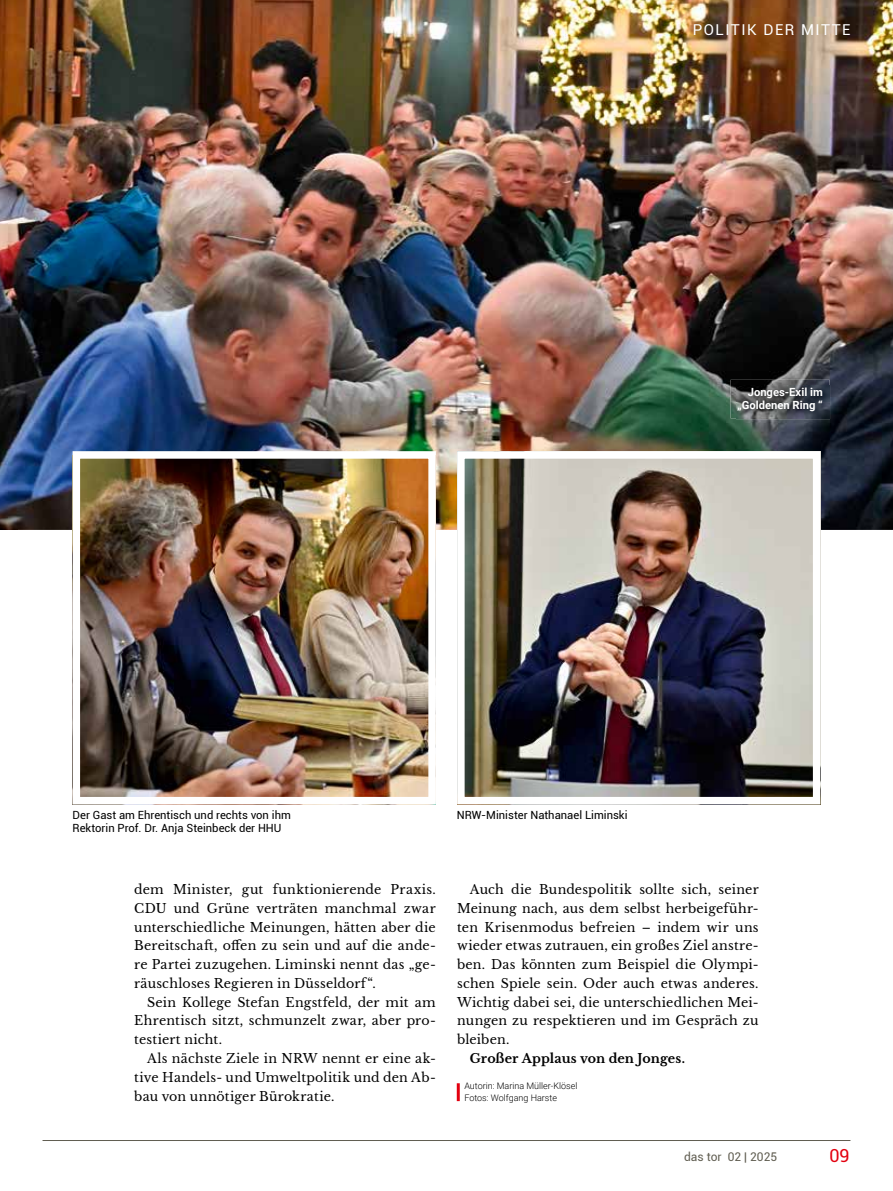
<style>
.page{position:relative;width:893px;height:1191px;background:#fff}
.page>*{position:absolute;margin:0;border:0;box-sizing:border-box;transform-origin:0 0}
.t1{font:18px "Roboto";color:#e3000f}
.t2{font:15px "Roboto";letter-spacing:.1em;color:#fff}
.t3{font:12.75px/18.8px "Libre Baskerville";letter-spacing:.015em;color:#000;text-align:justify}
.t4{font:700 12.75px "Libre Baskerville";letter-spacing:.005em;color:#000}
.t5{font:12px "Roboto";color:#615e52}
.t6{font:11.25px "Roboto";color:#000}
.t7{font:700 11.25px/13.5px "Roboto";color:#fff;text-align:right}
.t8{font:300 9px/12px "Roboto";color:#000}
</style>
<div class="page">
<hr style="left:43px;top:1140px;width:807px;height:1px;background:#615e52">
<img style="left:0;top:0;width:893px;height:530px">
<hr style="left:457px;top:1083px;width:3px;height:18px;background:#e3000f">
<img style="left:736px;top:418px;width:94px;height:1px">
<img style="left:731px;top:380px;width:99px;height:38px">
<img style="left:736px;top:385px;width:94px;height:33px">
<img style="left:82px;top:460px;width:345px;height:335px">
<div style="left:73px;top:451px;width:363px;height:353px;border:8px solid #fff"></div>
<img style="left:466px;top:460px;width:345px;height:335px">
<div style="left:457px;top:451px;width:363px;height:353px;border:8px solid #fff"></div>
<p class="t2" style="left:693px;top:19px;width:159px">POLITIK DER MITTE</p>
<p class="t7" style="left:737px;top:384px;width:87px">Jonges-Exil im „Goldenen Ring “</p>
<p class="t6" style="left:73px;top:807px;width:220px">Der Gast am Ehrentisch und rechts von ihm</p>
<p class="t6" style="left:457px;top:807px;width:172px">NRW-Minister Nathanael Liminski</p>
<p class="t6" style="left:73px;top:820px;width:210px">Rektorin Prof. Dr. Anja Steinbeck der HHU</p>
<p class="t3" style="left:134px;top:880px;width:303px">dem Minister, gut funktionierende Praxis.<br>CDU und Grüne verträten manchmal zwar unterschiedliche Meinungen, hätten aber die Bereitschaft, offen zu sein und auf die ande&shy;re Partei zuzugehen. Liminski nennt das „ge&shy;räuschloses Regieren in Düsseldorf“.</p>
<p class="t3" style="left:134px;top:992px;width:303px;text-indent:13px">Sein Kollege Stefan Engstfeld, der mit am Ehrentisch sitzt, schmunzelt zwar, aber pro&shy;testiert nicht.</p>
<p class="t3" style="left:134px;top:1049px;width:303px;text-indent:13px">Als nächste Ziele in NRW nennt er eine ak&shy;tive Handels- und Umweltpolitik und den Ab&shy;bau von unnötiger Bürokratie.</p>
<p class="t3" style="left:457px;top:880px;width:303px;text-indent:13px">Auch die Bundespolitik sollte sich, seiner Meinung nach, aus dem selbst herbeigeführ&shy;ten Krisenmodus befreien – indem wir uns wieder etwas zutrauen, ein großes Ziel anstre&shy;ben. Das könnten zum Beispiel die Olympi&shy;schen Spiele sein. Oder auch etwas anderes.<br>Wichtig dabei sei, die unterschiedlichen Mei&shy;nungen zu respektieren und im Gespräch zu bleiben.</p>
<p class="t4" style="left:470px;top:1050px;width:217px">Großer Applaus von den Jonges.</p>
<p class="t8" style="left:464px;top:1079px;width:114px">Autorin: Marina Müller-Klösel<br>Fotos: Wolfgang Harste</p>
<p class="t5" style="left:684px;top:1148px;width:95px">das tor 02 | 2025</p>
<h1 class="t1" style="left:829px;top:1142px;width:22px">09</h1>
</div>
